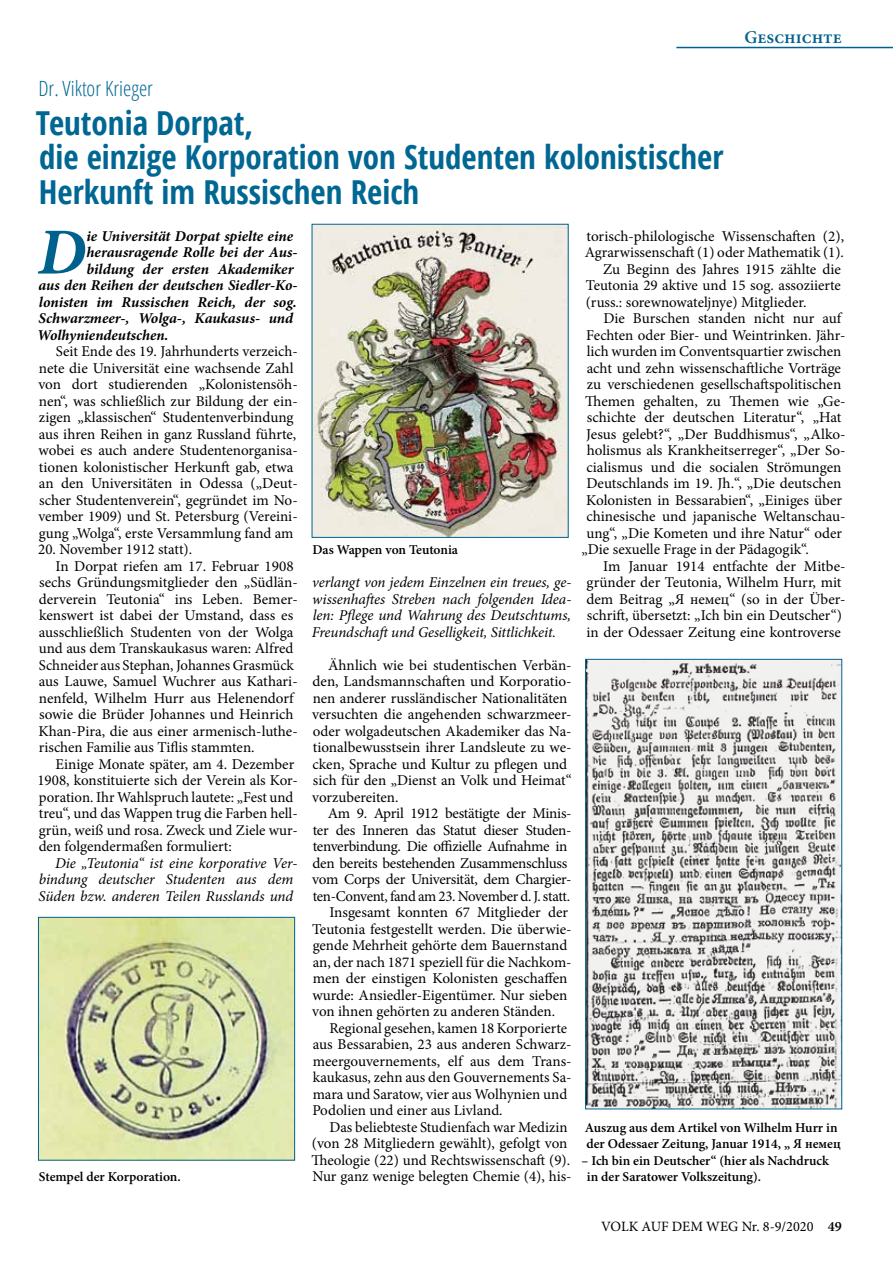
<style>
.page{position:relative;width:893px;height:1263px;background:#fff}
.page>*{position:absolute;margin:0;border:0;box-sizing:border-box;transform-origin:0 0}
.t1{font:italic 700 65.85px "Minion Pro";color:#00618e}
.t2{font:700 condensed 33px/34.5px "Open Sans";color:#006793}
.t3{font:300 condensed 21px "Open Sans";color:#006793}
.t4{font:600 18px "Minion Pro";color:#00618e}
.t5{font:15px/16.5px "Minion Pro";color:#000}
.t6{font:italic 15px/16.5px "Minion Pro";letter-spacing:-.005em;color:#000}
.t7{font:italic 700 15px "Minion Pro";color:#000}
.t8{font:15px "Minion Pro";letter-spacing:-.02em;color:#000}
.t9{font:15px "Minion Pro";letter-spacing:-.025em;color:#000}
.t10{font:14.25px "Minion Pro";color:#000}
.t11{font:600 13.5px/16.5px "Minion Pro";color:#000}
.s1{font-weight:600}
</style>
<div class="page">
<hr style="left:676px;top:47px;width:217px;height:1px;background:#00618e">
<svg style="left:585px;top:659px;width:257px;height:450px"></svg>
<img style="left:38px;top:917px;width:257px;height:243px">
<img style="left:312px;top:224px;width:257px;height:314px">
<p class="t4" style="left:744px;top:24px;width:99px">Geschichte</p>
<h3 class="t3" style="left:38px;top:74px;width:116px">Dr. Viktor Krieger</h3>
<h2 class="t2" style="left:36px;top:105px;width:689px">Teutonia Dorpat,<br>die einzige Korporation von Studenten kolonistischer<br>Herkunft im Russischen Reich</h2>
<h1 class="t1" style="left:38px;top:206px;width:50px">D</h1>
<p class="t7" style="left:86px;top:225px;width:208px">ie Universität Dorpat spielte eine</p>
<p class="t5" style="left:587px;top:228px;width:259px">torisch-philologische Wissenschaften (2),</p>
<p class="t5" style="left:585px;top:244px;width:261px">Agrarwissenschaft (1) oder Mathematik (1).</p>
<p class="t5" style="left:603px;top:261px;width:239px">Zu Beginn des Jahres 1915 zählte die</p>
<p class="t5" style="left:586px;top:277px;width:257px">Teutonia 29 aktive und 15 sog. assoziierte</p>
<p class="t5" style="left:586px;top:294px;width:222px">(russ.: sorewnowateljnye) Mitglieder.</p>
<p class="t5" style="left:603px;top:310px;width:240px">Die Burschen standen nicht nur auf</p>
<p class="t5" style="left:586px;top:327px;width:261px">Fechten oder Bier- und Weintrinken. Jähr-</p>
<p class="t5" style="left:587px;top:343px;width:256px">lich wurden im Conventsquartier zwischen</p>
<p class="t5" style="left:587px;top:360px;width:256px">acht und zehn wissenschaftliche Vorträge</p>
<p class="t5" style="left:587px;top:376px;width:256px">zu verschiedenen gesellschaftspolitischen</p>
<p class="t5" style="left:585px;top:393px;width:262px">Themen gehalten, zu Themen wie „Ge-</p>
<p class="t5" style="left:587px;top:409px;width:256px">schichte der deutschen Literatur“, „Hat</p>
<p class="t5" style="left:586px;top:426px;width:261px">Jesus gelebt?“, „Der Buddhismus“, „Alko-</p>
<p class="t5" style="left:587px;top:442px;width:260px">holismus als Krankheitserreger“, „Der So-</p>
<p class="t5" style="left:586px;top:459px;width:256px">cialismus und die socialen Strömungen</p>
<p class="t5" style="left:586px;top:475px;width:257px">Deutschlands im 19. Jh.“, „Die deutschen</p>
<p class="t5" style="left:586px;top:492px;width:257px">Kolonisten in Bessarabien“, „Einiges über</p>
<p class="t5" style="left:586px;top:508px;width:261px">chinesische und japanische Weltanschau-</p>
<p class="t5" style="left:587px;top:525px;width:257px">ung“, „Die Kometen und ihre Natur“ oder</p>
<p class="t5" style="left:581px;top:541px;width:229px">„Die sexuelle Frage in der Pädagogik“.</p>
<p class="t5" style="left:603px;top:558px;width:244px">Im Januar 1914 entfachte der Mitbe-</p>
<p class="t5" style="left:587px;top:574px;width:256px">gründer der Teutonia, Wilhelm Hurr, mit</p>
<p class="t5" style="left:586px;top:591px;width:261px">dem Beitrag „Я немец“ (so in der Über-</p>
<p class="t5" style="left:587px;top:607px;width:257px">schrift, übersetzt: „Ich bin ein Deutscher“)</p>
<p class="t5" style="left:587px;top:624px;width:256px">in der Odessaer Zeitung eine kontroverse</p>
<p class="t7" style="left:87px;top:242px;width:213px">herausragende Rolle bei der Aus-</p>
<p class="t7" style="left:86px;top:258px;width:209px">bildung der ersten Akademiker</p>
<p class="t7" style="left:39px;top:275px;width:261px">aus den Reihen der deutschen Siedler-Ko-</p>
<p class="t7" style="left:39px;top:291px;width:259px">lonisten im Russischen Reich, der sog.</p>
<p class="t7" style="left:38px;top:308px;width:256px">Schwarzmeer-, Wolga-, Kaukasus- und</p>
<p class="t7" style="left:37px;top:324px;width:133px">Wolhyniendeutschen.</p>
<p class="t5" style="left:38px;top:343px;width:261px;text-indent:17px">Seit Ende des 19. Jahrhunderts verzeich&shy;nete die Universität eine wachsende Zahl von dort studierenden „Kolonistensöh&shy;nen“, was schließlich zur Bildung der ein&shy;zigen „klassischen“ Studentenverbindung aus ihren Reihen in ganz Russland führte, wobei es auch andere Studentenorganisa&shy;tionen kolonistischer Herkunft gab, etwa an den Universitäten in Odessa („Deut&shy;scher Studentenverein“, gegründet im No&shy;vember 1909) und St. Petersburg (Vereini&shy;gung „Wolga“, erste Versammlung fand am</p>
<p class="t5" style="left:38px;top:541px;width:156px">20. November 1912 statt).</p>
<p class="t5" style="left:55px;top:558px;width:240px">In Dorpat riefen am 17. Februar 1908</p>
<p class="t5" style="left:39px;top:574px;width:260px">sechs Gründungsmitglieder den „Südlän-</p>
<p class="t5" style="left:39px;top:591px;width:261px">derverein Teutonia“ ins Leben. Bemer-</p>
<p class="t5" style="left:39px;top:607px;width:256px">kenswert ist dabei der Umstand, dass es</p>
<p class="t5" style="left:39px;top:624px;width:256px">ausschließlich Studenten von der Wolga</p>
<p class="t5" style="left:39px;top:640px;width:256px">und aus dem Transkaukasus waren: Alfred</p>
<p class="t5" style="left:39px;top:657px;width:257px">Schneider aus Stephan, Johannes Grasmück</p>
<p class="t5" style="left:39px;top:673px;width:260px">aus Lauwe, Samuel Wuchrer aus Kathari-</p>
<p class="t5" style="left:39px;top:690px;width:256px">nenfeld, Wilhelm Hurr aus Helenendorf</p>
<p class="t5" style="left:39px;top:706px;width:256px">sowie die Brüder Johannes und Heinrich</p>
<p class="t5" style="left:38px;top:723px;width:261px">Khan-Pira, die aus einer armenisch-luthe-</p>
<p class="t5" style="left:39px;top:739px;width:217px">rischen Familie aus Tiflis stammten.</p>
<p class="t5" style="left:56px;top:756px;width:240px">Einige Monate später, am 4. Dezember</p>
<p class="t5" style="left:37px;top:772px;width:262px">1908, konstituierte sich der Verein als Kor-</p>
<p class="t5" style="left:39px;top:789px;width:256px">poration. Ihr Wahlspruch lautete: „Fest und</p>
<p class="t5" style="left:39px;top:805px;width:260px">treu“, und das Wappen trug die Farben hell-</p>
<p class="t5" style="left:39px;top:822px;width:260px">grün, weiß und rosa. Zweck und Ziele wur-</p>
<p class="t5" style="left:39px;top:838px;width:195px">den folgendermaßen formuliert:</p>
<p class="t6" style="left:38px;top:854px;width:261px;text-indent:17px">Die „Teutonia“ ist eine korporative Ver&shy;bindung deutscher Studenten aus dem<br>Süden bzw. anderen Teilen Russlands und</p>
<p class="t11" style="left:312px;top:541px;width:147px">Das Wappen von Teutonia</p>
<p class="t6" style="left:312px;top:574px;width:261px;text-align:justify">verlangt von jedem Einzelnen ein treues, ge&shy;wissenhaftes Streben nach folgenden Idea&shy;len: Pflege und Wahrung des Deutschtums, Freundschaft und Geselligkeit, Sittlichkeit.</p>
<p class="t5" style="left:312px;top:657px;width:261px;text-indent:16px">Ähnlich wie bei studentischen Verbän&shy;den, Landsmannschaften und Korporatio&shy;nen anderer russländischer Nationalitäten versuchten die angehenden schwarzmeer&shy;oder wolgadeutschen Akademiker das Na&shy;tionalbewusstsein ihrer Landsleute zu we&shy;cken, Sprache und Kultur zu pflegen und sich für den „Dienst an Volk und Heimat“ vorzubereiten.</p>
<p class="t8" style="left:328px;top:803px;width:245px">Am 9. April 1912 bestätigte der Minis-</p>
<p class="t8" style="left:313px;top:820px;width:260px">ter des Inneren das Statut dieser Studen-</p>
<p class="t8" style="left:313px;top:836px;width:256px">tenverbindung. Die offizielle Aufnahme in</p>
<p class="t8" style="left:313px;top:853px;width:256px">den bereits bestehenden Zusammenschluss</p>
<p class="t8" style="left:312px;top:869px;width:261px">vom Corps der Universität, dem Chargier-</p>
<p class="t9" style="left:313px;top:886px;width:259px">ten-Convent, fand am 23. November d. J. statt.</p>
<p class="t5" style="left:329px;top:904px;width:240px">Insgesamt konnten 67 Mitglieder der</p>
<p class="t5" style="left:312px;top:921px;width:261px">Teutonia festgestellt werden. Die überwie-</p>
<p class="t5" style="left:313px;top:937px;width:256px">gende Mehrheit gehörte dem Bauernstand</p>
<p class="t5" style="left:313px;top:954px;width:260px">an, der nach 1871 speziell für die Nachkom-</p>
<p class="t5" style="left:313px;top:970px;width:256px">men der einstigen Kolonisten geschaffen</p>
<p class="t5" style="left:312px;top:987px;width:257px">wurde: Ansiedler-Eigentümer. Nur sieben</p>
<p class="t5" style="left:312px;top:1003px;width:244px">von ihnen gehörten zu anderen Ständen.</p>
<p class="t5" style="left:329px;top:1020px;width:239px">Regional gesehen, kamen 18 Korporierte</p>
<p class="t5" style="left:313px;top:1036px;width:260px">aus Bessarabien, 23 aus anderen Schwarz-</p>
<p class="t5" style="left:313px;top:1053px;width:260px">meergouvernements, elf aus dem Trans-</p>
<p class="t5" style="left:313px;top:1069px;width:260px">kaukasus, zehn aus den Gouvernements Sa-</p>
<p class="t5" style="left:313px;top:1086px;width:256px">mara und Saratow, vier aus Wolhynien und</p>
<p class="t5" style="left:312px;top:1102px;width:192px">Podolien und einer aus Livland.</p>
<p class="t5" style="left:329px;top:1119px;width:240px">Das beliebteste Studienfach war Medizin</p>
<p class="t5" style="left:312px;top:1135px;width:257px">(von 28 Mitgliedern gewählt), gefolgt von</p>
<p class="t5" style="left:311px;top:1152px;width:260px">Theologie (22) und Rechtswissenschaft (9).</p>
<p class="t5" style="left:312px;top:1168px;width:261px">Nur ganz wenige belegten Chemie (4), his-</p>
<p class="t11" style="left:585px;top:1119px;width:257px">Auszug aus dem Artikel von Wilhelm Hurr in der Odessaer Zeitung, Januar 1914, „ Я немец</p>
<p class="t11" style="left:587px;top:1152px;width:244px;text-indent:-5px">– Ich bin ein Deutscher“ (hier als Nachdruck in der Saratower Volkszeitung).</p>
<p class="t11" style="left:39px;top:1168px;width:143px">Stempel der Korporation.</p>
<p class="t10" style="left:601px;top:1216px;width:242px">VOLK AUF DEM WEG Nr. 8-9/2020 <span class="s1">49</span></p>
</div>
